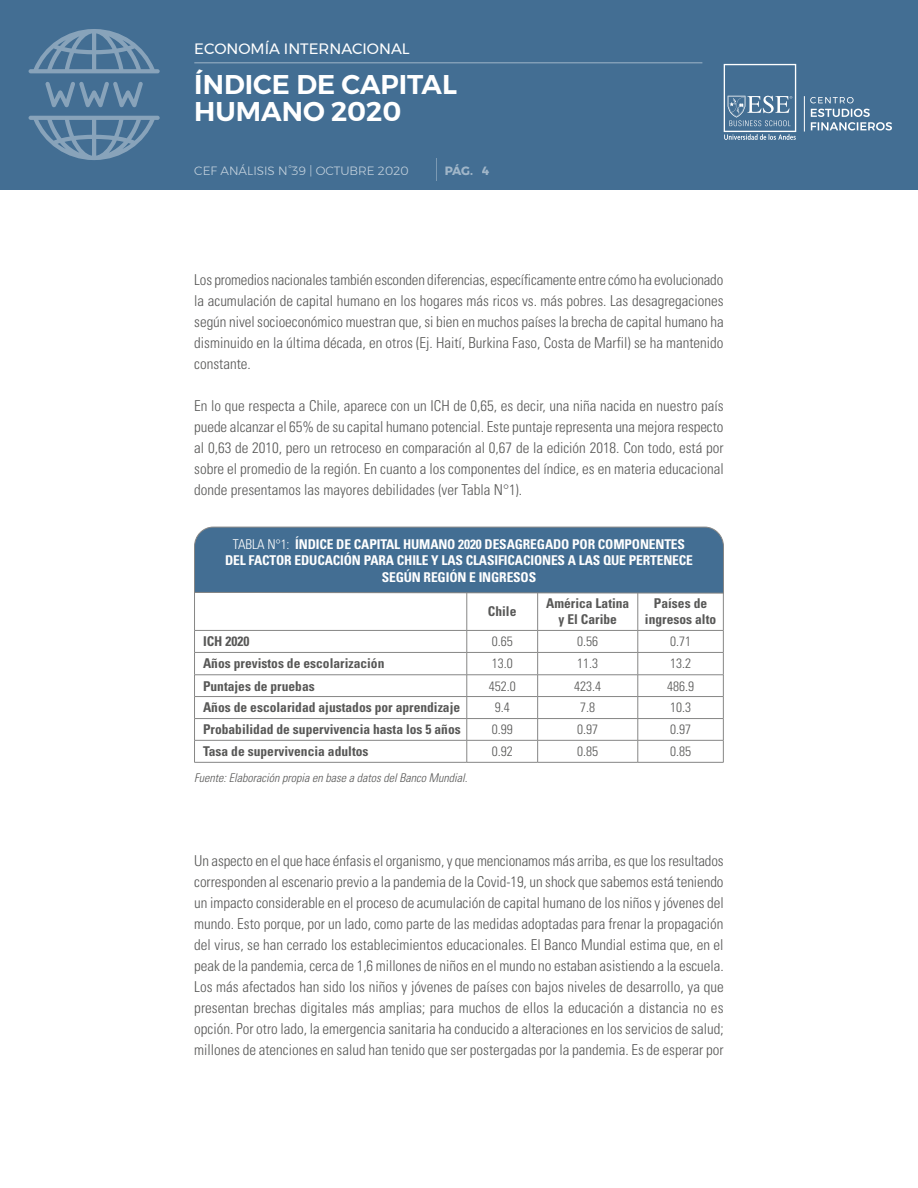
<style>
.page{position:relative;width:918px;height:1188px;background:#fff}
.page>*{position:absolute;margin:0;border:0;box-sizing:border-box;transform-origin:0 0}
.t1{font:600 27px/27px "Montserrat";color:#fff}
.t2{font:300 condensed 15px/21px "Univers LT Std";color:#585857;text-align:justify}
.t3{font:15px "Montserrat";color:#fff}
.t4{font:700 condensed 13.5px/16.2px "Univers LT Std";color:#585857;text-align:center}
.t5{font:700 condensed 13.5px/16.5px "Univers LT Std";letter-spacing:-.01em;color:#fff;text-align:center}
.t6{font:300 condensed 13.5px "Univers LT Std";color:#585857}
.t7{font:italic 300 condensed 12px "Univers LT Std";color:#585857}
.t8{font:300 12px "Montserrat";color:#fff}
.t9{font:700 12px "Montserrat";color:#fff}
.s1{font-weight:300}
</style>
<div class="page">
<div style="left:0;top:0;width:918px;height:189px;background:#436e93"></div>
<svg style="left:29px;top:29px;width:131px;height:44px"></svg>
<svg style="left:29px;top:116px;width:131px;height:44px"></svg>
<svg style="left:45px;top:82px;width:98px;height:25px"></svg>
<hr style="left:194px;top:593px;width:1px;height:37px;background:#868685">
<hr style="left:467px;top:593px;width:1px;height:37px;background:#868685">
<hr style="left:537px;top:593px;width:1px;height:37px;background:#868685">
<hr style="left:638px;top:593px;width:1px;height:37px;background:#868685">
<hr style="left:723px;top:593px;width:1px;height:37px;background:#868685">
<hr style="left:194px;top:630px;width:273px;height:1px;background:#868685">
<hr style="left:467px;top:630px;width:71px;height:1px;background:#868685">
<hr style="left:538px;top:630px;width:100px;height:1px;background:#868685">
<hr style="left:638px;top:630px;width:86px;height:1px;background:#868685">
<hr style="left:194px;top:652px;width:273px;height:1px;background:#868685">
<hr style="left:467px;top:652px;width:71px;height:1px;background:#868685">
<hr style="left:538px;top:652px;width:100px;height:1px;background:#868685">
<hr style="left:638px;top:652px;width:86px;height:1px;background:#868685">
<hr style="left:194px;top:675px;width:273px;height:1px;background:#868685">
<hr style="left:467px;top:675px;width:71px;height:1px;background:#868685">
<hr style="left:538px;top:675px;width:100px;height:1px;background:#868685">
<hr style="left:638px;top:675px;width:86px;height:1px;background:#868685">
<hr style="left:194px;top:696px;width:273px;height:1px;background:#868685">
<hr style="left:467px;top:696px;width:71px;height:1px;background:#868685">
<hr style="left:538px;top:696px;width:100px;height:1px;background:#868685">
<hr style="left:638px;top:696px;width:86px;height:1px;background:#868685">
<hr style="left:194px;top:718px;width:273px;height:1px;background:#868685">
<hr style="left:467px;top:718px;width:71px;height:1px;background:#868685">
<hr style="left:538px;top:718px;width:100px;height:1px;background:#868685">
<hr style="left:638px;top:718px;width:86px;height:1px;background:#868685">
<hr style="left:194px;top:740px;width:273px;height:1px;background:#868685">
<svg style="left:194px;top:631px;width:1px;height:131px"></svg>
<hr style="left:467px;top:740px;width:71px;height:1px;background:#868685">
<svg style="left:467px;top:631px;width:1px;height:131px"></svg>
<hr style="left:538px;top:740px;width:100px;height:1px;background:#868685">
<svg style="left:537px;top:631px;width:1px;height:131px"></svg>
<hr style="left:638px;top:740px;width:86px;height:1px;background:#868685">
<svg style="left:638px;top:631px;width:1px;height:131px"></svg>
<svg style="left:723px;top:631px;width:1px;height:131px"></svg>
<hr style="left:194px;top:762px;width:273px;height:1px;background:#868685">
<hr style="left:467px;top:762px;width:71px;height:1px;background:#868685">
<hr style="left:538px;top:762px;width:100px;height:1px;background:#868685">
<hr style="left:638px;top:762px;width:86px;height:1px;background:#868685">
<div style="left:194px;top:527px;width:530px;height:67px;background:#436e93"></div>
<hr style="left:804px;top:96px;width:1px;height:36px;background:#fff">
<svg style="left:810px;top:97px;width:44px;height:6px"></svg>
<svg style="left:811px;top:109px;width:81px;height:22px"></svg>
<div style="left:724px;top:64px;width:72px;height:68px;border:1px solid #fff"></div>
<svg style="left:728px;top:96px;width:64px;height:30px"></svg>
<svg style="left:724px;top:134px;width:72px;height:6px"></svg>
<hr style="left:194px;top:62px;width:508px;height:1px;background:#fff">
<svg style="left:436px;top:158px;width:1px;height:22px"></svg>
<p class="t3" style="left:194px;top:37px;width:217px">ECONOMÍA INTERNACIONAL</p>
<h1 class="t1" style="left:194px;top:70px;width:264px">ÍNDICE DE CAPITAL<br>HUMANO 2020</h1>
<p class="t8" style="left:194px;top:162px;width:216px">CEF ANÁLISIS N°39 | OCTUBRE 2020</p>
<p class="t9" style="left:445px;top:161px;width:46px">PÁG. 4</p>
<p class="t2" style="left:194px;top:270px;width:531px">Los promedios nacionales también esconden diferencias, específicamente entre cómo ha evolucionado la acumulación de capital humano en los hogares más ricos vs. más pobres. Las desagregaciones según nivel socioeconómico muestran que, si bien en muchos países la brecha de capital humano ha disminuido en la última década, en otros (Ej. Haití, Burkina Faso, Costa de Marfil) se ha mantenido constante.</p>
<p class="t2" style="left:194px;top:396px;width:531px">En lo que respecta a Chile, aparece con un ICH de 0,65, es decir, una niña nacida en nuestro país puede alcanzar el 65% de su capital humano potencial. Este puntaje representa una mejora respecto al 0,63 de 2010, pero un retroceso en comparación al 0,67 de la edición 2018. Con todo, está por sobre el promedio de la región. En cuanto a los componentes del índice, es en materia educacional donde presentamos las mayores debilidades (ver Tabla N°1).</p>
<p class="t5" style="left:225px;top:535px;width:469px"><span class="s1">TABLA N°1:</span> ÍNDICE DE CAPITAL HUMANO 2020 DESAGREGADO POR COMPONENTES<br>DEL FACTOR EDUCACIÓN PARA CHILE Y LAS CLASIFICACIONES A LAS QUE PERTENECE<br>SEGÚN REGIÓN E INGRESOS</p>
<p class="t4" style="left:488px;top:603px;width:30px">Chile</p>
<p class="t4" style="left:546px;top:595px;width:85px">América Latina y El Caribe</p>
<p class="t4" style="left:645px;top:595px;width:73px">Países de ingresos alto</p>
<p class="t4" style="left:203px;top:633px;width:48px">ICH 2020</p>
<p class="t6" style="left:492px;top:633px;width:22px">0.65</p>
<p class="t6" style="left:577px;top:633px;width:22px">0.56</p>
<p class="t6" style="left:670px;top:633px;width:22px">0.71</p>
<p class="t4" style="left:203px;top:655px;width:183px">Años previstos de escolarización</p>
<p class="t6" style="left:492px;top:656px;width:22px">13.0</p>
<p class="t6" style="left:577px;top:656px;width:22px">11.3</p>
<p class="t6" style="left:670px;top:656px;width:22px">13.2</p>
<p class="t4" style="left:203px;top:678px;width:113px">Puntajes de pruebas</p>
<p class="t6" style="left:489px;top:678px;width:28px">452.0</p>
<p class="t6" style="left:574px;top:678px;width:28px">423.4</p>
<p class="t6" style="left:667px;top:678px;width:28px">486.9</p>
<p class="t4" style="left:203px;top:699px;width:259px">Años de escolaridad ajustados por aprendizaje</p>
<p class="t6" style="left:495px;top:700px;width:16px">9.4</p>
<p class="t6" style="left:580px;top:700px;width:16px">7.8</p>
<p class="t6" style="left:670px;top:700px;width:22px">10.3</p>
<p class="t4" style="left:203px;top:721px;width:259px">Probabilidad de supervivencia hasta los 5 años</p>
<p class="t6" style="left:492px;top:721px;width:22px">0.99</p>
<p class="t6" style="left:577px;top:721px;width:22px">0.97</p>
<p class="t6" style="left:670px;top:721px;width:22px">0.97</p>
<p class="t4" style="left:203px;top:743px;width:167px">Tasa de supervivencia adultos</p>
<p class="t6" style="left:492px;top:743px;width:22px">0.92</p>
<p class="t6" style="left:577px;top:743px;width:22px">0.85</p>
<p class="t6" style="left:670px;top:743px;width:22px">0.85</p>
<p class="t7" style="left:194px;top:770px;width:275px">Fuente: Elaboración propia en base a datos del Banco Mundial.</p>
<p class="t2" style="left:194px;top:851px;width:531px">Un aspecto en el que hace énfasis el organismo, y que mencionamos más arriba, es que los resultados corresponden al escenario previo a la pandemia de la Covid-19, un shock que sabemos está teniendo un impacto considerable en el proceso de acumulación de capital humano de los niños y jóvenes del mundo. Esto porque, por un lado, como parte de las medidas adoptadas para frenar la propagación del virus, se han cerrado los establecimientos educacionales. El Banco Mundial estima que, en el peak de la pandemia, cerca de 1,6 millones de niños en el mundo no estaban asistiendo a la escuela.<br>Los más afectados han sido los niños y jóvenes de países con bajos niveles de desarrollo, ya que presentan brechas digitales más amplias; para muchos de ellos la educación a distancia no es opción. Por otro lado, la emergencia sanitaria ha conducido a alteraciones en los servicios de salud; millones de atenciones en salud han tenido que ser postergadas por la pandemia. Es de esperar por</p>
</div>
